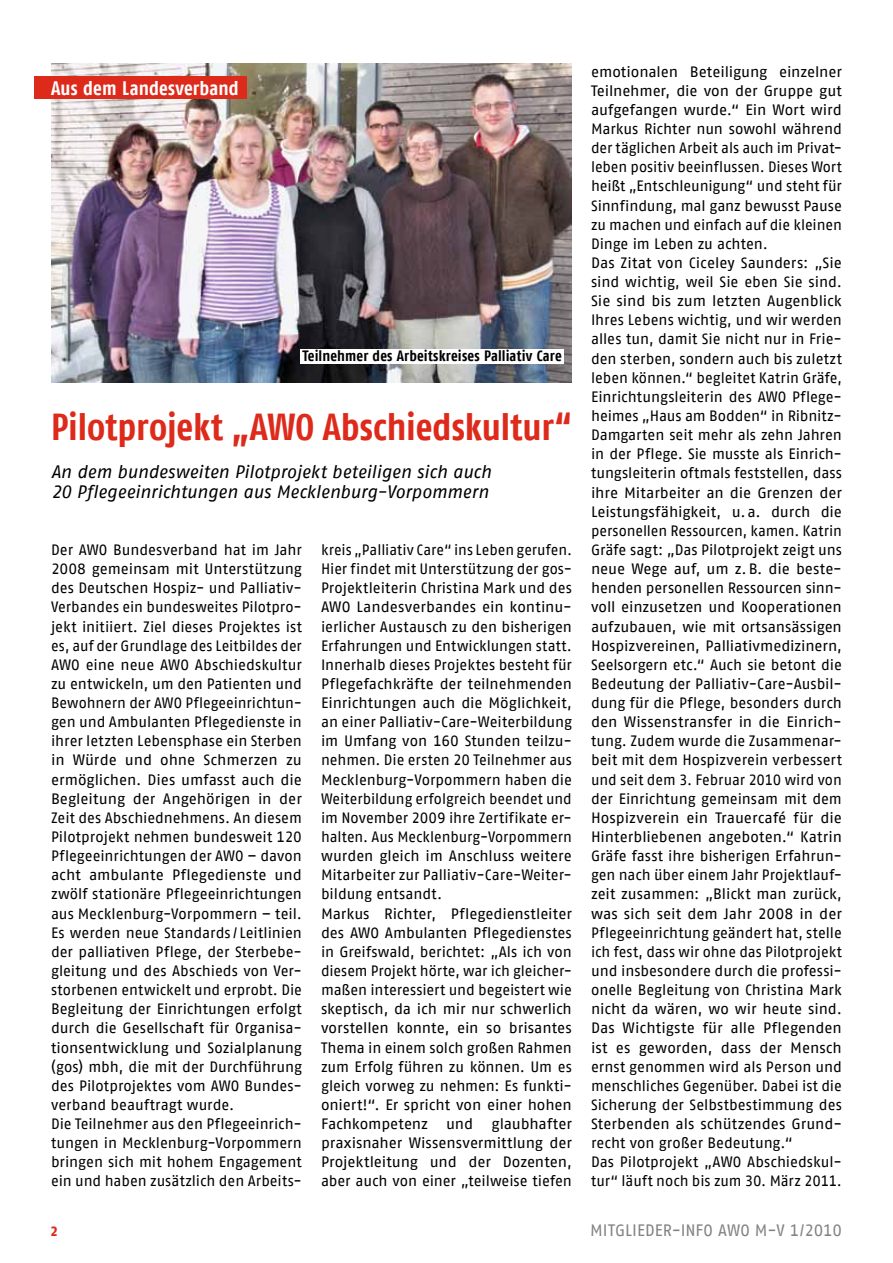
<style>
.page{position:relative;width:893px;height:1263px;background:#fff}
.page>*{position:absolute;margin:0;border:0;box-sizing:border-box;transform-origin:0 0}
.t1{font:700 37.5px "AWO Fago Cond";color:#dd2a1b}
.t2{font:700 19.5px "AWO Fago Cond";letter-spacing:.005em;color:#fff}
.t3{font:italic 18px/19.2px "AWO Fago Office";letter-spacing:-.005em;color:#000}
.t4{font:16.5px "AWO Fago Office";letter-spacing:-.005em;color:#818281}
.t5{font:700 16.5px "AWO Fago Cond";color:#dd2a1b}
.t6{font:15px/19.2px "AWO Fago Office";letter-spacing:-.005em;color:#000}
.t7{font:700 15px "AWO Fago Cond";letter-spacing:.01em;color:#000}
</style>
<div class="page">
<img style="left:51px;top:63px;width:521px;height:320px">
<div style="left:34px;top:77px;width:213px;height:22px;background:#dd2a1b"></div>
<div style="left:300px;top:349px;width:264px;height:15px;background:#fff"></div>
<h2 class="t2" style="left:51px;top:77px;width:189px">Aus dem Landesverband</h2>
<p class="t7" style="left:302px;top:347px;width:261px">Teilnehmer des Arbeitskreises Palliativ Care</p>
<h1 class="t1" style="left:51px;top:405px;width:522px">Pilotprojekt „AWO Abschiedskultur“</h1>
<p class="t3" style="left:51px;top:462px;width:442px">An dem bundesweiten Pilotprojekt beteiligen sich auch<br>20 Pflegeeinrichtungen aus Mecklenburg-Vorpommern</p>
<p class="t6" style="left:51px;top:540px;width:252px">Der AWO Bundesverband hat im Jahr 2008 gemeinsam mit Unterstützung des Deutschen Hospiz- und Palliativ-Verbandes ein bundesweites Pilotpro&shy;jekt initiiert. Ziel dieses Projektes ist es, auf der Grundlage des Leitbildes der AWO eine neue AWO Abschiedskultur zu entwickeln, um den Patienten und Bewohnern der AWO Pflegeeinrichtun&shy;gen und Ambulanten Pflegedienste in ihrer letzten Lebensphase ein Sterben in Würde und ohne Schmerzen zu ermöglichen. Dies umfasst auch die Begleitung der Angehörigen in der Zeit des Abschiednehmens. An diesem Pilotprojekt nehmen bundesweit 120<br>Pflegeeinrichtungen der AWO – davon acht ambulante Pflegedienste und zwölf stationäre Pflegeeinrichtungen aus Mecklenburg-Vorpommern – teil.<br>Es werden neue Standards / Leitlinien der palliativen Pflege, der Sterbebe&shy;gleitung und des Abschieds von Ver&shy;storbenen entwickelt und erprobt. Die Begleitung der Einrichtungen erfolgt durch die Gesellschaft für Organisa&shy;tionsentwicklung und Sozialplanung (gos) mbh, die mit der Durchführung des Pilotprojektes vom AWO Bundes&shy;verband beauftragt wurde.<br>Die Teilnehmer aus den Pflegeeinrich&shy;tungen in Mecklenburg-Vorpommern bringen sich mit hohem Engagement ein und haben zusätzlich den Arbeits-</p>
<p class="t6" style="left:321px;top:540px;width:252px">kreis „Palliativ Care“ ins Leben gerufen.<br>Hier findet mit Unterstützung der gos-Projektleiterin Christina Mark und des AWO Landesverbandes ein kontinu&shy;ierlicher Austausch zu den bisherigen Erfahrungen und Entwicklungen statt.<br>Innerhalb dieses Projektes besteht für Pflegefachkräfte der teilnehmenden Einrichtungen auch die Möglichkeit, an einer Palliativ-Care-Weiterbildung im Umfang von 160 Stunden teilzu&shy;nehmen. Die ersten 20 Teilnehmer aus Mecklenburg-Vorpommern haben die Weiterbildung erfolgreich beendet und im November 2009 ihre Zertifikate er&shy;halten. Aus Mecklenburg-Vorpommern wurden gleich im Anschluss weitere Mitarbeiter zur Palliativ-Care-Weiter&shy;bildung entsandt.<br>Markus Richter, Pflegedienstleiter des AWO Ambulanten Pflegedienstes in Greifswald, berichtet: „Als ich von diesem Projekt hörte, war ich gleicher&shy;maßen interessiert und begeistert wie skeptisch, da ich mir nur schwerlich vorstellen konnte, ein so brisantes Thema in einem solch großen Rahmen zum Erfolg führen zu können. Um es gleich vorweg zu nehmen: Es funkti&shy;oniert!“. Er spricht von einer hohen Fachkompetenz und glaubhafter praxisnaher Wissensvermittlung der Projektleitung und der Dozenten, aber auch von einer „teilweise tiefen</p>
<p class="t6" style="left:591px;top:62px;width:252px">emotionalen Beteiligung einzelner Teilnehmer, die von der Gruppe gut aufgefangen wurde.“ Ein Wort wird Markus Richter nun sowohl während der täglichen Arbeit als auch im Privat&shy;leben positiv beeinflussen. Dieses Wort heißt „Entschleunigung“ und steht für Sinnfindung, mal ganz bewusst Pause zu machen und einfach auf die kleinen Dinge im Leben zu achten.<br>Das Zitat von Ciceley Saunders: „Sie sind wichtig, weil Sie eben Sie sind.<br>Sie sind bis zum letzten Augenblick Ihres Lebens wichtig, und wir werden alles tun, damit Sie nicht nur in Frie&shy;den sterben, sondern auch bis zuletzt leben können.“ begleitet Katrin Gräfe, Einrichtungsleiterin des AWO Pflege&shy;heimes „Haus am Bodden“ in Ribnitz-Damgarten seit mehr als zehn Jahren in der Pflege. Sie musste als Einrich&shy;tungsleiterin oftmals feststellen, dass ihre Mitarbeiter an die Grenzen der Leistungsfähigkeit, u.a. durch die personellen Ressourcen, kamen. Katrin Gräfe sagt: „Das Pilotprojekt zeigt uns neue Wege auf, um z.B. die beste&shy;henden personellen Ressourcen sinn&shy;voll einzusetzen und Kooperationen aufzubauen, wie mit ortsansässigen Hospizvereinen, Palliativmedizinern, Seelsorgern etc.“ Auch sie betont die Bedeutung der Palliativ-Care-Ausbil&shy;dung für die Pflege, besonders durch den Wissenstransfer in die Einrich&shy;tung. Zudem wurde die Zusammenar&shy;beit mit dem Hospizverein verbessert und seit dem 3. Februar 2010 wird von der Einrichtung gemeinsam mit dem Hospizverein ein Trauercafé für die Hinterbliebenen angeboten.“ Katrin Gräfe fasst ihre bisherigen Erfahrun&shy;gen nach über einem Jahr Projektlauf&shy;zeit zusammen: „Blickt man zurück, was sich seit dem Jahr 2008 in der Pflegeeinrichtung geändert hat, stelle ich fest, dass wir ohne das Pilotprojekt und insbesondere durch die professi&shy;onelle Begleitung von Christina Mark nicht da wären, wo wir heute sind.<br>Das Wichtigste für alle Pflegenden ist es geworden, dass der Mensch ernst genommen wird als Person und menschliches Gegenüber. Dabei ist die Sicherung der Selbstbestimmung des Sterbenden als schützendes Grund&shy;recht von großer Bedeutung.“<br>Das Pilotprojekt „AWO Abschiedskul&shy;tur“ läuft noch bis zum 30. März 2011.</p>
<p class="t5" style="left:51px;top:1221px;width:8px">2</p>
<p class="t4" style="left:590px;top:1221px;width:253px">MITGLIEDER-INFO AWO M-V 1/2010</p>
</div>
